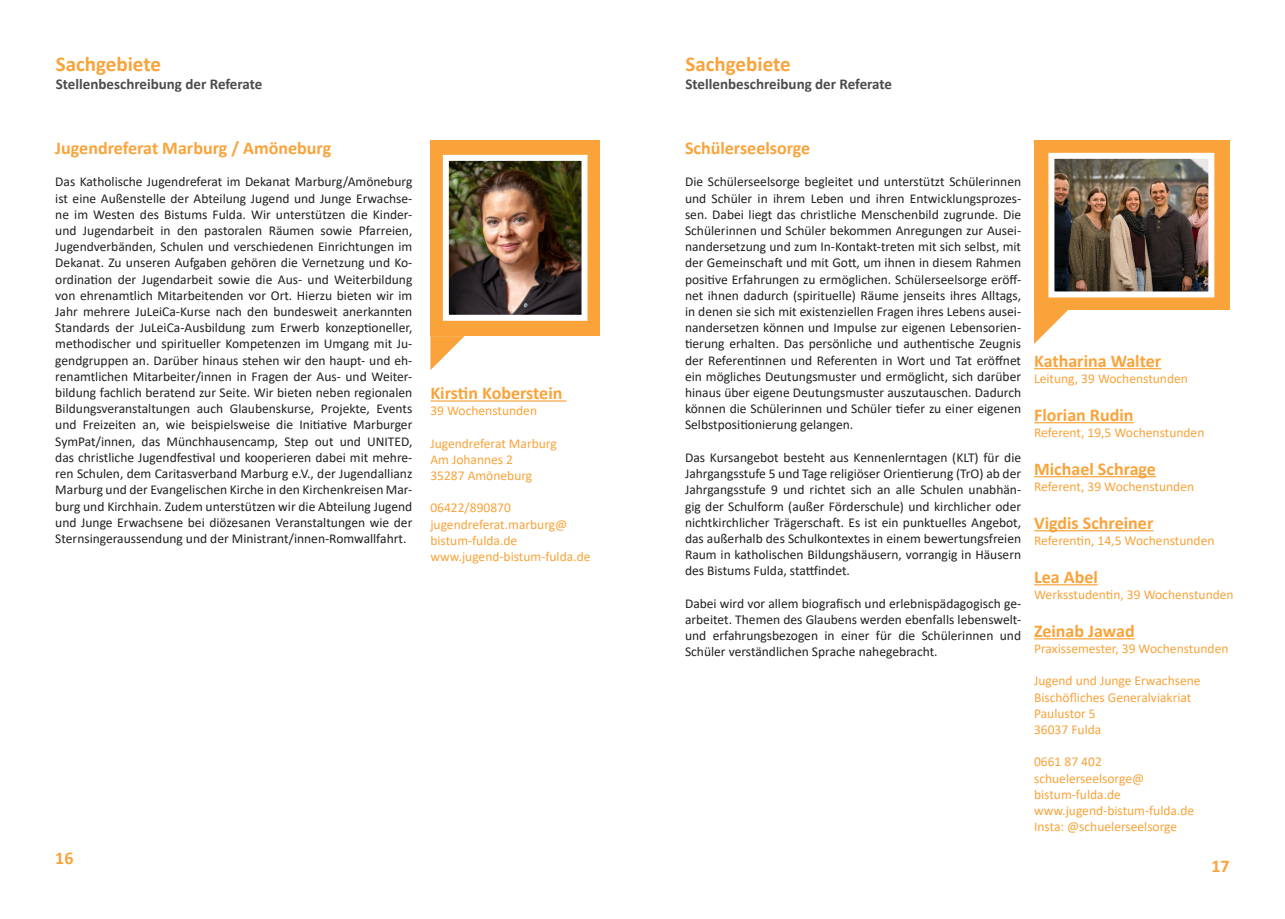
<style>
.page{position:relative;width:1285px;height:919px;background:#fff}
.page>*{position:absolute;margin:0;border:0;box-sizing:border-box;transform-origin:0 0}
.t1{font:700 21px "Calibri";color:#f9a33a}
.t2{font:700 18px "Calibri";color:#f9a33a}
.t3{font:700 15px "Calibri";color:#4b4c4d}
.t4{font:13.5px/16.2px "Calibri";color:#231f20;text-align:justify}
.t5{font:13.5px/16.2px "Calibri";color:#f9a33a}
</style>
<div class="page">
<svg style="left:430px;top:336px;width:34px;height:34px"></svg>
<div style="left:430px;top:140px;width:170px;height:196px;background:#f9a33a"></div>
<img style="left:450px;top:162px;width:130px;height:152px">
<div style="left:443px;top:155px;width:144px;height:166px;border:6px solid #fff"></div>
<hr style="left:430px;top:400px;width:136px;height:1px;background:#f9a33a">
<svg style="left:1034px;top:310px;width:33px;height:34px"></svg>
<div style="left:1033px;top:140px;width:196px;height:170px;background:#f9a33a"></div>
<img style="left:1055px;top:160px;width:152px;height:130px">
<div style="left:1048px;top:153px;width:166px;height:144px;border:6px solid #fff"></div>
<hr style="left:1033px;top:368px;width:127px;height:1px;background:#f9a33a">
<hr style="left:1033px;top:422px;width:100px;height:1px;background:#f9a33a">
<hr style="left:1033px;top:476px;width:122px;height:1px;background:#f9a33a">
<hr style="left:1033px;top:530px;width:120px;height:1px;background:#f9a33a">
<hr style="left:1033px;top:584px;width:64px;height:1px;background:#f9a33a">
<hr style="left:1033px;top:638px;width:101px;height:1px;background:#f9a33a">
<h1 class="t1" style="left:56px;top:49px;width:107px">Sachgebiete</h1>
<p class="t3" style="left:56px;top:73px;width:208px">Stellenbeschreibung der Referate</p>
<h2 class="t2" style="left:55px;top:135px;width:277px">Jugendreferat Marburg / Amöneburg</h2>
<p class="t4" style="left:55px;top:173px;width:358px">Das Katholische Jugendreferat im Dekanat Marburg/Amöneburg ist eine Außenstelle der Abteilung Jugend und Junge Erwachse&shy;ne im Westen des Bistums Fulda. Wir unterstützen die Kinder&shy;und Jugendarbeit in den pastoralen Räumen sowie Pfarreien, Jugendverbänden, Schulen und verschiedenen Einrichtungen im Dekanat. Zu unseren Aufgaben gehören die Vernetzung und Ko&shy;ordination der Jugendarbeit sowie die Aus- und Weiterbildung von ehrenamtlich Mitarbeitenden vor Ort. Hierzu bieten wir im Jahr mehrere JuLeiCa-Kurse nach den bundesweit anerkannten Standards der JuLeiCa-Ausbildung zum Erwerb konzeptioneller, methodischer und spiritueller Kompetenzen im Umgang mit Ju&shy;gendgruppen an. Darüber hinaus stehen wir den haupt- und eh&shy;renamtlichen Mitarbeiter/innen in Fragen der Aus- und Weiter&shy;bildung fachlich beratend zur Seite. Wir bieten neben regionalen Bildungsveranstaltungen auch Glaubenskurse, Projekte, Events und Freizeiten an, wie beispielsweise die Initiative Marburger SymPat/innen, das Münchhausencamp, Step out und UNITED, das christliche Jugendfestival und kooperieren dabei mit mehre&shy;ren Schulen, dem Caritasverband Marburg e.V., der Jugendallianz Marburg und der Evangelischen Kirche in den Kirchenkreisen Mar&shy;burg und Kirchhain. Zudem unterstützen wir die Abteilung Jugend und Junge Erwachsene bei diözesanen Veranstaltungen wie der Sternsingeraussendung und der Ministrant/innen-Romwallfahrt.</p>
<h2 class="t2" style="left:430px;top:380px;width:133px">Kirstin Koberstein</h2>
<p class="t5" style="left:430px;top:402px;width:108px">39 Wochenstunden</p>
<p class="t5" style="left:430px;top:434px;width:128px">Jugendreferat Marburg<br>Am Johannes 2<br>35287 Amöneburg</p>
<p class="t5" style="left:430px;top:499px;width:161px">06422/890870 jugendreferat.marburg@ bistum-fulda.de www.jugend-bistum-fulda.de</p>
<h2 class="t2" style="left:55px;top:844px;width:20px">16</h2>
<h1 class="t1" style="left:685px;top:49px;width:107px">Sachgebiete</h1>
<p class="t3" style="left:685px;top:73px;width:208px">Stellenbeschreibung der Referate</p>
<h2 class="t2" style="left:685px;top:135px;width:127px">Schülerseelsorge</h2>
<p class="t4" style="left:685px;top:173px;width:337px">Die Schülerseelsorge begleitet und unterstützt Schülerinnen und Schüler in ihrem Leben und ihren Entwicklungsprozes&shy;sen. Dabei liegt das christliche Menschenbild zugrunde. Die Schülerinnen und Schüler bekommen Anregungen zur Ausei&shy;nandersetzung und zum In-Kontakt-treten mit sich selbst, mit der Gemeinschaft und mit Gott, um ihnen in diesem Rahmen positive Erfahrungen zu ermöglichen. Schülerseelsorge eröff&shy;net ihnen dadurch (spirituelle) Räume jenseits ihres Alltags, in denen sie sich mit existenziellen Fragen ihres Lebens ausei&shy;nandersetzen können und Impulse zur eigenen Lebensorien&shy;tierung erhalten. Das persönliche und authentische Zeugnis der Referentinnen und Referenten in Wort und Tat eröffnet ein mögliches Deutungsmuster und ermöglicht, sich darüber hinaus über eigene Deutungsmuster auszutauschen. Dadurch können die Schülerinnen und Schüler tiefer zu einer eigenen Selbstpositionierung gelangen.</p>
<p class="t4" style="left:685px;top:449px;width:337px">Das Kursangebot besteht aus Kennenlerntagen (KLT) für die Jahrgangsstufe 5 und Tage religiöser Orientierung (TrO) ab der Jahrgangsstufe 9 und richtet sich an alle Schulen unabhän&shy;gig der Schulform (außer Förderschule) und kirchlicher oder nichtkirchlicher Trägerschaft. Es ist ein punktuelles Angebot, das außerhalb des Schulkontextes in einem bewertungsfreien Raum in katholischen Bildungshäusern, vorrangig in Häusern des Bistums Fulda, stattfindet.</p>
<p class="t4" style="left:685px;top:594px;width:337px">Dabei wird vor allem biografisch und erlebnispädagogisch ge&shy;arbeitet. Themen des Glaubens werden ebenfalls lebenswelt&shy;und erfahrungsbezogen in einer für die Schülerinnen und Schüler verständlichen Sprache nahegebracht.</p>
<h2 class="t2" style="left:1033px;top:348px;width:128px">Katharina Walter</h2>
<p class="t5" style="left:1033px;top:370px;width:155px">Leitung, 39 Wochenstunden</p>
<h2 class="t2" style="left:1033px;top:402px;width:101px">Florian Rudin</h2>
<p class="t5" style="left:1033px;top:424px;width:172px">Referent, 19,5 Wochenstunden</p>
<h2 class="t2" style="left:1033px;top:456px;width:123px">Michael Schrage</h2>
<p class="t5" style="left:1033px;top:478px;width:161px">Referent, 39 Wochenstunden</p>
<h2 class="t2" style="left:1033px;top:510px;width:121px">Vigdis Schreiner</h2>
<p class="t5" style="left:1033px;top:532px;width:182px">Referentin, 14,5 Wochenstunden</p>
<h2 class="t2" style="left:1033px;top:564px;width:65px">Lea Abel</h2>
<p class="t5" style="left:1033px;top:586px;width:201px">Werksstudentin, 39 Wochenstunden</p>
<h2 class="t2" style="left:1033px;top:618px;width:102px">Zeinab Jawad</h2>
<p class="t5" style="left:1033px;top:640px;width:196px">Praxissemester, 39 Wochenstunden</p>
<p class="t5" style="left:1033px;top:672px;width:168px">Jugend und Junge Erwachsene<br>Bischöfliches Generalviakriat<br>Paulustor 5<br>36037 Fulda</p>
<p class="t5" style="left:1033px;top:753px;width:161px">0661 87 402 schuelerseelsorge@ bistum-fulda.de www.jugend-bistum-fulda.de<br>Insta: @schuelerseelsorge</p>
<h2 class="t2" style="left:1211px;top:853px;width:20px">17</h2>
</div>
